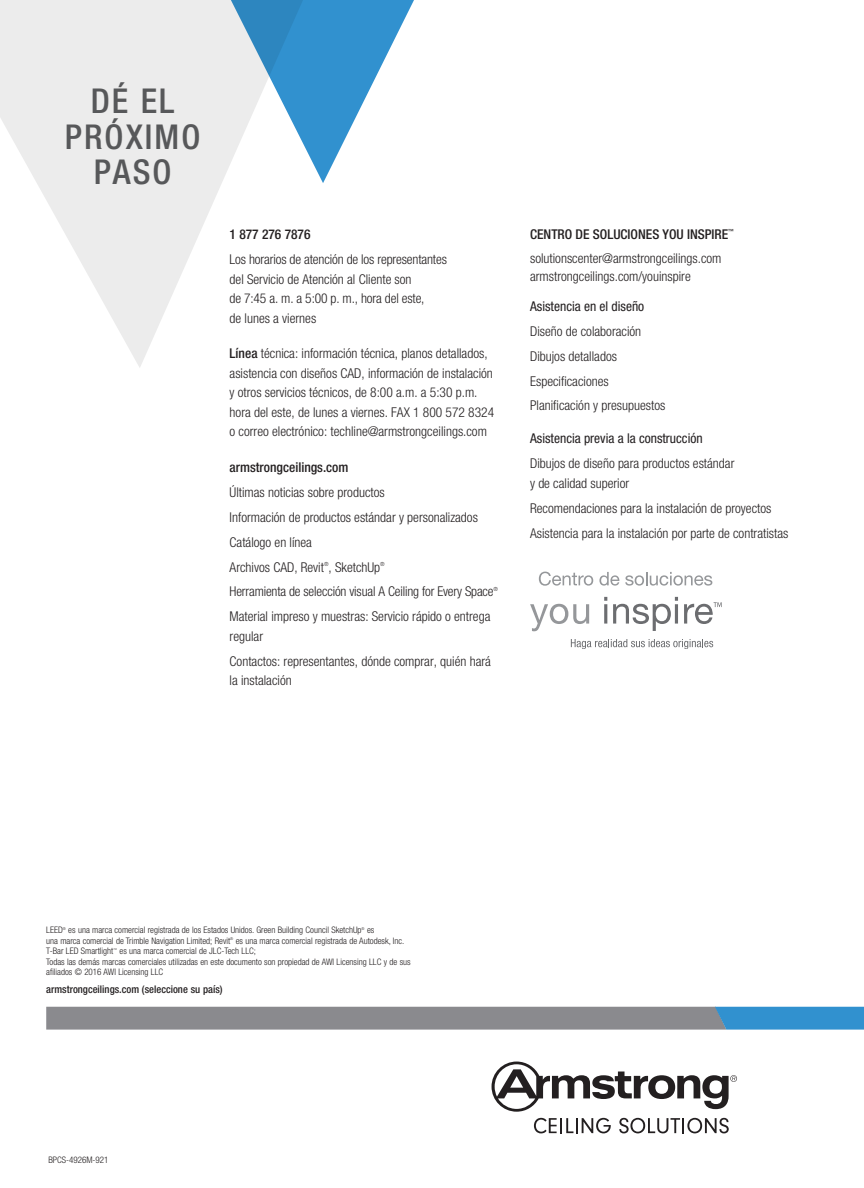
<style>
.page{position:relative;width:864px;height:1188px;background:#fff}
.page>*{position:absolute;margin:0;border:0;box-sizing:border-box;transform-origin:0 0}
.t1{font:500 condensed 34.2px/35.7px "Helvetica Neue LT Std";letter-spacing:.06em;color:#57585a;text-align:center}
.t2{font:300 condensed 13.5px/19.5px "Helvetica Neue LT Std";color:#231f20}
.t3{font:500 condensed 13.5px "Helvetica Neue LT Std";color:#231f20}
.t4{font:condensed 13.5px "Helvetica Neue LT Std";color:#231f20}
.t5{font:500 condensed 10.5px "Helvetica Neue LT Std";color:#231f20}
.t6{font:300 condensed 9px/10.5px "Helvetica Neue LT Std";color:#231f20}
.t7{font:300 condensed 5.7px "Helvetica Neue LT Std";color:#231f20}
.t8{font:500 condensed 5.7px "Helvetica Neue LT Std";color:#231f20}
.t9{font:300 condensed 3.75px "Helvetica Neue LT Std";color:#231f20}
.s1{font-weight:500}
</style>
<div class="page">
<svg style="left:0;top:0;width:222px;height:368px;fill:#ececec"></svg>
<svg style="left:492px;top:1062px;width:245px;height:50px"></svg>
<svg style="left:534px;top:1118px;width:77px;height:15px"></svg>
<svg style="left:619px;top:1118px;width:110px;height:15px"></svg>
<svg style="left:571px;top:639px;width:142px;height:10px"></svg>
<svg style="left:539px;top:572px;width:54px;height:14px"></svg>
<svg style="left:599px;top:572px;width:113px;height:14px"></svg>
<svg style="left:530px;top:604px;width:59px;height:27px"></svg>
<hr style="left:604px;top:604px;width:3px;height:20px;background:#6c6d70">
<svg style="left:604px;top:597px;width:3px;height:4px"></svg>
<svg style="left:613px;top:597px;width:65px;height:34px"></svg>
<svg style="left:684px;top:602px;width:38px;height:22px"></svg>
<svg style="left:216px;top:0;width:198px;height:183px"></svg>
<svg style="left:46px;top:1007px;width:818px;height:23px;background:#7c8d9b"></svg>
<p class="t1" style="left:65px;top:83px;width:137px">DÉ EL<br>PRÓXIMO<br>PASO</p>
<p class="t3" style="left:230px;top:226px;width:82px">1 877 276 7876</p>
<p class="t2" style="left:230px;top:249px;width:219px">Los horarios de atención de los representantes del Servicio de Atención al Cliente son<br>de 7:45 a. m. a 5:00 p. m., hora del este,<br>de lunes a viernes</p>
<p class="t2" style="left:230px;top:344px;width:266px"><span class="s1">Línea</span> técnica: información técnica, planos detallados, asistencia con diseños CAD, información de instalación y otros servicios técnicos, de 8:00 a.m. a 5:30 p.m. hora del este, de lunes a viernes. FAX 1 800 572 8324 o correo electrónico: techline@armstrongceilings.com</p>
<p class="t3" style="left:230px;top:459px;width:120px">armstrongceilings.com</p>
<p class="t2" style="left:230px;top:482px;width:157px">Últimas noticias sobre productos</p>
<p class="t2" style="left:230px;top:507px;width:250px">Información de productos estándar y personalizados</p>
<p class="t2" style="left:230px;top:532px;width:84px">Catálogo en línea</p>
<p class="t2" style="left:230px;top:557px;width:152px">Archivos CAD, Revit , SketchUp</p>
<p class="t7" style="left:324px;top:561px;width:6px">®</p>
<p class="t7" style="left:380px;top:561px;width:6px">®</p>
<p class="t2" style="left:230px;top:582px;width:266px">Herramienta de selección visual A Ceiling for Every Space</p>
<p class="t7" style="left:494px;top:585px;width:6px">®</p>
<p class="t2" style="left:230px;top:607px;width:262px">Material impreso y muestras: Servicio rápido o entrega regular</p>
<p class="t2" style="left:230px;top:651px;width:263px">Contactos: representantes, dónde comprar, quién hará la instalación</p>
<p class="t3" style="left:530px;top:226px;width:200px">CENTRO DE SOLUCIONES YOU INSPIRE</p>
<p class="t8" style="left:728px;top:228px;width:7px">™</p>
<p class="t2" style="left:530px;top:249px;width:193px;line-height:18px">solutionscenter@armstrongceilings.com armstrongceilings.com/youinspire</p>
<p class="t4" style="left:530px;top:298px;width:116px">Asistencia en el diseño</p>
<p class="t2" style="left:530px;top:321px;width:113px">Diseño de colaboración</p>
<p class="t2" style="left:530px;top:346px;width:88px">Dibujos detallados</p>
<p class="t2" style="left:530px;top:371px;width:80px">Especificaciones</p>
<p class="t2" style="left:530px;top:396px;width:137px">Planificación y presupuestos</p>
<p class="t4" style="left:530px;top:431px;width:174px">Asistencia previa a la construcción</p>
<p class="t2" style="left:530px;top:454px;width:206px">Dibujos de diseño para productos estándar y de calidad superior</p>
<p class="t2" style="left:530px;top:498px;width:243px">Recomendaciones para la instalación de proyectos</p>
<p class="t2" style="left:530px;top:523px;width:260px">Asistencia para la instalación por parte de contratistas</p>
<p class="t6" style="left:46px;top:925px;width:18px">LEED</p>
<p class="t9" style="left:63px;top:926px;width:5px">®</p>
<p class="t6" style="left:68px;top:925px;width:295px">es una marca comercial registrada de los Estados Unidos. Green Building Council SketchUp</p>
<p class="t9" style="left:362px;top:926px;width:5px">®</p>
<p class="t6" style="left:367px;top:925px;width:9px">es</p>
<p class="t6" style="left:46px;top:935px;width:186px">una marca comercial de Trimble Navigation Limited; Revit</p>
<p class="t9" style="left:230px;top:937px;width:5px">®</p>
<p class="t6" style="left:236px;top:935px;width:170px">es una marca comercial registrada de Autodesk, Inc.</p>
<p class="t6" style="left:46px;top:946px;width:69px">T-Bar LED Smartlight</p>
<p class="t9" style="left:113px;top:947px;width:5px">™</p>
<p class="t6" style="left:46px;top:946px;width:366px;text-indent:73px">es una marca comercial de JLC-Tech LLC;<br>Todas las demás marcas comerciales utilizadas en este documento son propiedad de AWI Licensing LLC y de sus afiliados © 2016 AWI Licensing LLC</p>
<p class="t5" style="left:46px;top:983px;width:178px">armstrongceilings.com (seleccione su país)</p>
<p class="t6" style="left:48px;top:1154px;width:62px">BPCS-4926M-921</p>
</div>
